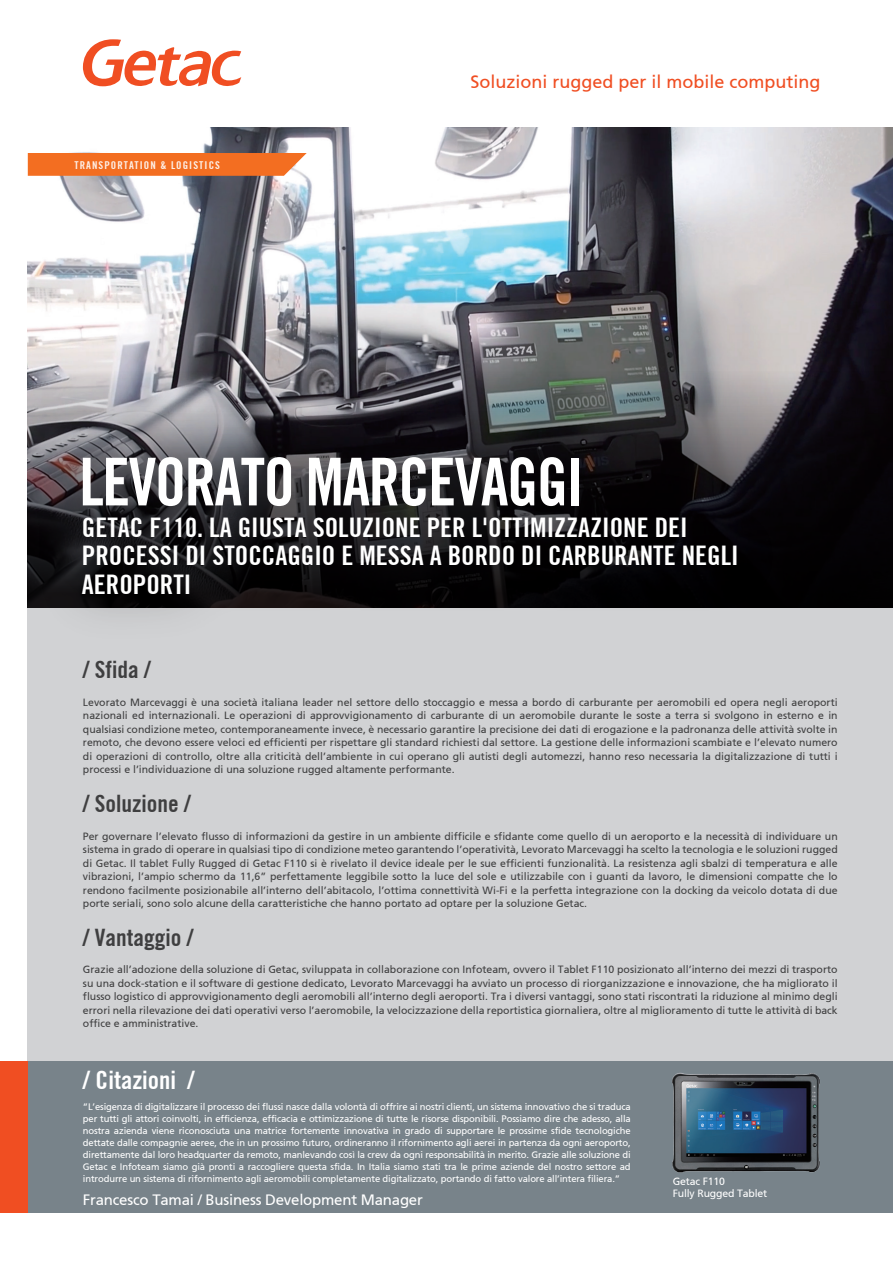
<style>
.page{position:relative;width:893px;height:1263px;background:#fff}
.page>*{position:absolute;margin:0;border:0;box-sizing:border-box;transform-origin:0 0}
.t1{font:700 condensed 66px "Trade Gothic No.20";letter-spacing:-.025em;color:#fff;scale:.95 1}
.t2{font:700 condensed 27px/28.5px "Trade Gothic No.20";color:#fff}
.t3{font:700 condensed 25.5px "Trade Gothic No.20";color:#fff}
.t4{font:700 condensed 24px "Trade Gothic No.20";color:#3f3f40}
.t5{font:18px "Frutiger 55 Roman";color:#f04e22}
.t6{font:15px "Frutiger 55 Roman";letter-spacing:-.015em;color:#fff}
.t7{font:700 condensed 10.8px "Trade Gothic No.20";letter-spacing:.1em;color:#fff}
.t8{font:10.5px/13.5px "Frutiger 55 Roman";color:#3f3f40;text-align:justify}
.t9{font:10.5px/12px "Frutiger 55 Roman";letter-spacing:-.015em;color:#fff}
.t10{font:9.45px/12px "Frutiger 55 Roman";letter-spacing:-.015em;color:#fff;text-align:justify}
</style>
<div class="page">
<div style="left:28px;top:606px;width:865px;height:455px;background:#d1d2d4"></div>
<div style="left:28px;top:1061px;width:865px;height:151px;background:#78838a"></div>
<div style="left:0;top:1061px;width:28px;height:151px;background:#f04e22"></div>
<svg style="left:83px;top:39px;width:158px;height:48px"></svg>
<img style="left:28px;top:127px;width:865px;height:146px">
<svg style="left:28px;top:273px;width:865px;height:334px;background:#73757a"></svg>
<img style="left:27px;top:385px;width:782px;height:279px">
<svg style="left:28px;top:153px;width:279px;height:23px;background:#f2742b"></svg>
<img style="left:672px;top:1072px;width:148px;height:101px">
<p class="t7" style="left:74px;top:158px;width:147px">TRANSPORTATION &amp; LOGISTICS</p>
<h3 class="t5" style="left:471px;top:71px;width:352px">Soluzioni rugged per il mobile computing</h3>
<h1 class="t1" style="left:79px;top:442px;width:533px">LEVORATO MARCEVAGGI</h1>
<h2 class="t2" style="left:82px;top:513px;width:658px">GETAC F110. LA GIUSTA SOLUZIONE PER L'OTTIMIZZAZIONE DEI<br>PROCESSI DI STOCCAGGIO E MESSA A BORDO DI CARBURANTE NEGLI<br>AEROPORTI</h2>
<h3 class="t4" style="left:83px;top:654px;width:69px">/ Sfida /</h3>
<p class="t8" style="left:83px;top:695px;width:756px">Levorato Marcevaggi è una società italiana leader nel settore dello stoccaggio e messa a bordo di carburante per aeromobili ed opera negli aeroporti nazionali ed internazionali. Le operazioni di approvvigionamento di carburante di un aeromobile durante le soste a terra si svolgono in esterno e in qualsiasi condizione meteo, contemporaneamente invece, è necessario garantire la precisione dei dati di erogazione e la padronanza delle attività svolte in remoto, che devono essere veloci ed efficienti per rispettare gli standard richiesti dal settore. La gestione delle informazioni scambiate e l’elevato numero di operazioni di controllo, oltre alla criticità dell’ambiente in cui operano gli autisti degli automezzi, hanno reso necessaria la digitalizzazione di tutti i processi e l’individuazione di una soluzione rugged altamente performante.</p>
<h3 class="t4" style="left:83px;top:789px;width:109px">/ Soluzione /</h3>
<p class="t8" style="left:83px;top:829px;width:756px">Per governare l’elevato flusso di informazioni da gestire in un ambiente difficile e sfidante come quello di un aeroporto e la necessità di individuare un sistema in grado di operare in qualsiasi tipo di condizione meteo garantendo l’operatività, Levorato Marcevaggi ha scelto la tecnologia e le soluzioni rugged di Getac. Il tablet Fully Rugged di Getac F110 si è rivelato il device ideale per le sue efficienti funzionalità. La resistenza agli sbalzi di temperatura e alle vibrazioni, l’ampio schermo da 11,6” perfettamente leggibile sotto la luce del sole e utilizzabile con i guanti da lavoro, le dimensioni compatte che lo rendono facilmente posizionabile all’interno dell’abitacolo, l’ottima connettività Wi-Fi e la perfetta integrazione con la docking da veicolo dotata di due porte seriali, sono solo alcune della caratteristiche che hanno portato ad optare per la soluzione Getac.</p>
<h3 class="t4" style="left:83px;top:923px;width:112px">/ Vantaggio /</h3>
<p class="t8" style="left:83px;top:963px;width:756px">Grazie all’adozione della soluzione di Getac, sviluppata in collaborazione con Infoteam, ovvero il Tablet F110 posizionato all’interno dei mezzi di trasporto su una dock-station e il software di gestione dedicato, Levorato Marcevaggi ha avviato un processo di riorganizzazione e innovazione, che ha migliorato il flusso logistico di approvvigionamento degli aeromobili all’interno degli aeroporti. Tra i diversi vantaggi, sono stati riscontrati la riduzione al minimo degli errori nella rilevazione dei dati operativi verso l’aeromobile, la velocizzazione della reportistica giornaliera, oltre al miglioramento di tutte le attività di back office e amministrative.</p>
<h3 class="t3" style="left:83px;top:1065px;width:113px">/ Citazioni /</h3>
<p class="t10" style="left:83px;top:1101px;width:549px">“L’esigenza di digitalizzare il processo dei flussi nasce dalla volontà di offrire ai nostri clienti, un sistema innovativo che si traduca per tutti gli attori coinvolti, in efficienza, efficacia e ottimizzazione di tutte le risorse disponibili. Possiamo dire che adesso, alla nostra azienda viene riconosciuta una matrice fortemente innovativa in grado di supportare le prossime sfide tecnologiche dettate dalle compagnie aeree, che in un prossimo futuro, ordineranno il rifornimento agli aerei in partenza da ogni aeroporto, direttamente dal loro headquarter da remoto, manlevando così la crew da ogni responsabilità in merito. Grazie alle soluzione di Getac e Infoteam siamo già pronti a raccogliere questa sfida. In Italia siamo stati tra le prime aziende del nostro settore ad introdurre un sistema di rifornimento agli aeromobili completamente digitalizzato, portando di fatto valore all’intera filiera.”</p>
<h3 class="t6" style="left:83px;top:1191px;width:341px">Francesco Tamai / Business Development Manager</h3>
<p class="t9" style="left:673px;top:1175px;width:96px">Getac F110<br>Fully Rugged Tablet</p>
</div>
